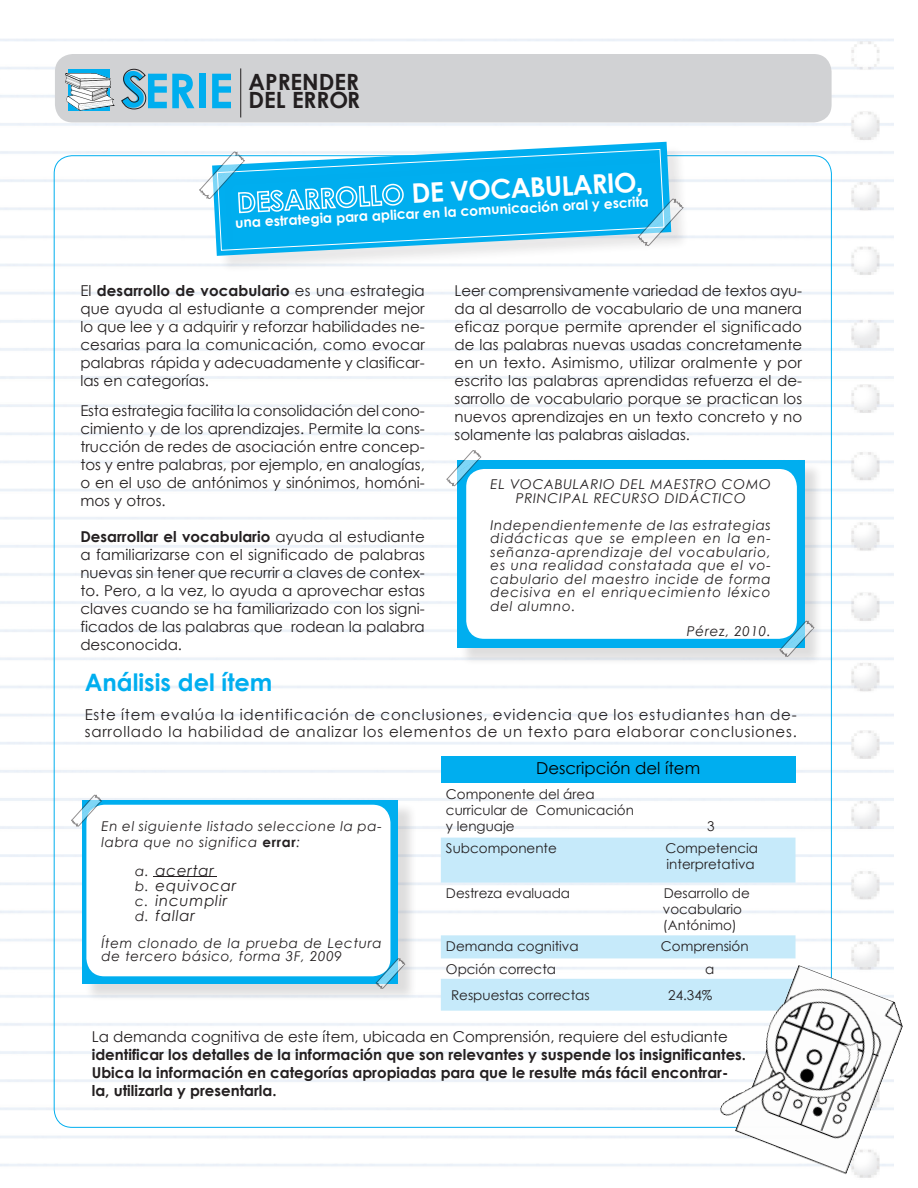
<style>
.page{position:relative;width:918px;height:1188px;background:#fff}
.page>*{position:absolute;margin:0;border:0;box-sizing:border-box;transform-origin:0 0}
.t1{font:700 49.05px "Century Gothic";color:#00aeef}
.t2{font:700 27px "Century Gothic";color:#fff}
.SUB_14{font:700 24px "Century Gothic";color:#00aeef}
.t3{font:700 22.35px/17.9px "Century Gothic";color:#231f20}
.t4{font:16.5px "Century Gothic";color:#000}
.TEXTO{font:15px/18px "Century Gothic";color:#231f20;text-align:justify}
.t5{font:700 15px/18px "Century Gothic";color:#231f20}
.TEXTO-2{font:15px/16.5px "Century Gothic";letter-spacing:.05em;color:#231f20}
.t6{font:italic 15px "Century Gothic";letter-spacing:.05em;color:#231f20}
.SUB_14-2{font:700 13.8px "Century Gothic";color:#fff}
.TEXTO-3{font:italic 13.5px/13.5px "Century Gothic";letter-spacing:.05em;color:#231f20}
.t7{font:13.5px/16.2px "Century Gothic";color:#231f20}
.s1{font-family:"Arial"}
.s2{font-weight:700}
.s3{font-weight:700;font-style:normal}
.s4{font-size:13.5px}
.s5{font-weight:400}
</style>
<div class="page">
<img style="left:0;top:39px;width:894px;height:1139px">
<div style="left:55px;top:54px;width:777px;height:68px;background:#d1d2d4;border-radius:18px"></div>
<div style="left:68px;top:69px;width:42px;height:42px;background:#00aeef"></div>
<img style="left:66px;top:73px;width:48px;height:37px">
<svg style="left:122px;top:69px;width:72px;height:40px"></svg>
<div style="left:199px;top:74px;width:7px;height:34px;background:#00aeef"></div>
<svg style="left:212px;top:74px;width:19px;height:34px"></svg>
<hr style="left:240px;top:68px;width:1px;height:49px;background:#231f20">
<div style="left:459px;top:462px;width:364px;height:204px;background:#231f20;opacity:.15"></div>
<div style="left:457px;top:460px;width:348px;height:188px;background:#00aeef"></div>
<div style="left:466px;top:469px;width:331px;height:170px;background:#fff;border-radius:18px"></div>
<div style="left:85px;top:802px;width:332px;height:201px;background:#231f20;opacity:.15"></div>
<div style="left:82px;top:800px;width:316px;height:184px;background:#00aeef"></div>
<div style="left:86px;top:805px;width:304px;height:171px;background:#fff;border-radius:18px"></div>
<div style="left:441px;top:757px;width:355px;height:26px;background:#00aeef"></div>
<svg style="left:441px;top:838px;width:355px;height:173px;fill:#c6eafa"></svg>
<div style="left:215px;top:145px;width:475px;height:129px;background:#fff"></div>
<svg style="left:212px;top:142px;width:459px;height:10px"></svg>
<div style="left:220px;top:152px;width:463px;height:117px;background:#231f20;opacity:.1"></div>
<svg style="left:217px;top:149px;width:448px;height:102px"></svg>
<svg style="left:71px;top:795px;width:31px;height:31px"></svg>
<svg style="left:376px;top:958px;width:29px;height:31px"></svg>
<img style="left:717px;top:965px;width:186px;height:210px">
<svg style="left:637px;top:199px;width:47px;height:47px"></svg>
<svg style="left:199px;top:152px;width:205px;height:109px"></svg>
<svg style="left:446px;top:450px;width:35px;height:36px"></svg>
<svg style="left:779px;top:621px;width:35px;height:36px"></svg>
<hr style="left:153px;top:876px;width:64px;height:1px;background:#231f20">
<h1 class="t1" style="left:121px;top:52px;width:27px">S</h1>
<h3 class="t3" style="left:249px;top:72px;width:113px">APRENDER<br>DEL ERROR</h3>
<p class="t2" style="left:411px;top:173px;width:233px;rotate:-3deg">DE VOCABULARIO<span class="s1">,</span></p>
<p class="SUB_14-2" style="left:235px;top:212px;width:416px;rotate:-3deg">una estrategia para aplicar en la comunicación oral y escrita</p>
<p class="TEXTO" style="left:80px;top:282px;width:346px">El <span class="s2">desarrollo de vocabulario</span> es una estrategia que ayuda al estudiante a comprender mejor lo que lee y a adquirir y reforzar habilidades ne&shy;cesarias para la comunicación, como evocar palabras rápida y adecuadamente y clasificar&shy;las en categorías.</p>
<p class="TEXTO" style="left:80px;top:402px;width:346px">Esta estrategia facilita la consolidación del cono&shy;cimiento y de los aprendizajes. Permite la cons&shy;trucción de redes de asociación entre concep&shy;tos y entre palabras, por ejemplo, en analogías, o en el uso de antónimos y sinónimos, homóni&shy;mos y otros.</p>
<p class="TEXTO" style="left:80px;top:528px;width:346px"><span class="s2">Desarrollar el vocabulario</span> ayuda al estudiante a familiarizarse con el significado de palabras nuevas sin tener que recurrir a claves de contex&shy;to. Pero, a la vez, lo ayuda a aprovechar estas claves cuando se ha familiarizado con los signi&shy;ficados de las palabras que rodean la palabra desconocida.</p>
<p class="TEXTO" style="left:455px;top:281px;width:349px">Leer comprensivamente variedad de textos ayu&shy;da al desarrollo de vocabulario de una manera eficaz porque permite aprender el significado de las palabras nuevas usadas concretamente en un texto. Asimismo, utilizar oralmente y por escrito las palabras aprendidas refuerza el de&shy;sarrollo de vocabulario porque se practican los nuevos aprendizajes en un texto concreto y no solamente las palabras aisladas.</p>
<p class="TEXTO-3" style="left:491px;top:478px;width:282px;text-align:center">EL VOCABULARIO DEL MAESTRO COMO<br>PRINCIPAL RECURSO DIDÁCTICO</p>
<p class="TEXTO-3" style="left:491px;top:518px;width:282px;text-align:justify">Independientemente de las estrategias didácticas que se empleen en la en&shy;señanza-aprendizaje del vocabulario, es una realidad constatada que el vo&shy;cabulario del maestro incide de forma decisiva en el enriquecimiento léxico del alumno.</p>
<p class="TEXTO-3" style="left:687px;top:625px;width:85px">Pérez, 2010.</p>
<p class="SUB_14" style="left:85px;top:664px;width:189px">Análisis del ítem</p>
<p class="TEXTO-2" style="left:85px;top:706px;width:714px">Este ítem evalúa la identificación de conclusiones, evidencia que los estudiantes han de&shy;sarrollado la habilidad de analizar los elementos de un texto para elaborar conclusiones.</p>
<p class="TEXTO-3" style="left:102px;top:817px;width:282px;line-height:16.5px">En el siguiente listado seleccione la pa&shy;labra que no significa <span class="s3">errar</span>:</p>
<p class="t6" style="left:135px;top:860px;width:80px"><span class="s4">a.</span> acertar</p>
<p class="t6" style="left:135px;top:875px;width:102px"><span class="s4">b.</span> equivocar</p>
<p class="t6" style="left:135px;top:890px;width:94px"><span class="s4">c.</span> incumplir</p>
<p class="t6" style="left:135px;top:905px;width:61px"><span class="s4">d.</span> fallar</p>
<p class="TEXTO-3" style="left:102px;top:936px;width:282px">Ítem clonado de la prueba de Lectura de tercero básico, forma 3F, 2009</p>
<p class="t4" style="left:536px;top:757px;width:166px">Descripción del ítem</p>
<p class="t7" style="left:446px;top:785px;width:150px">Componente del área</p>
<p class="t7" style="left:446px;top:802px;width:190px">curricular de Comunicación</p>
<p class="t7" style="left:446px;top:818px;width:70px">y lenguaje</p>
<p class="t7" style="left:707px;top:818px;width:9px">3</p>
<p class="t7" style="left:446px;top:840px;width:113px">Subcomponente</p>
<p class="t7" style="left:665px;top:840px;width:94px">Competencia interpretativa</p>
<p class="t7" style="left:446px;top:885px;width:126px">Destreza evaluada</p>
<p class="t7" style="left:664px;top:885px;width:88px">Desarrollo de</p>
<p class="t7" style="left:663px;top:901px;width:81px">vocabulario (Antónimo)</p>
<p class="t7" style="left:446px;top:937px;width:134px">Demanda cognitiva</p>
<p class="t7" style="left:661px;top:937px;width:89px">Comprensión</p>
<p class="t7" style="left:446px;top:961px;width:112px">Opción correcta</p>
<p class="t7" style="left:705px;top:961px;width:11px">a</p>
<p class="t7" style="left:451px;top:987px;width:140px">Respuestas correctas</p>
<p class="t7" style="left:668px;top:987px;width:46px">24.34%</p>
<p class="t5" style="left:92px;top:1027px;width:656px"><span class="s5">La demanda cognitiva de este ítem, ubicada en Comprensión, requiere del estudiante </span>identificar los detalles de la información que son relevantes y suspende los insignificantes.<br>Ubica la información en categorías apropiadas para que le resulte más fácil encontrar&shy;la, utilizarla y presentarla.</p>
</div>
